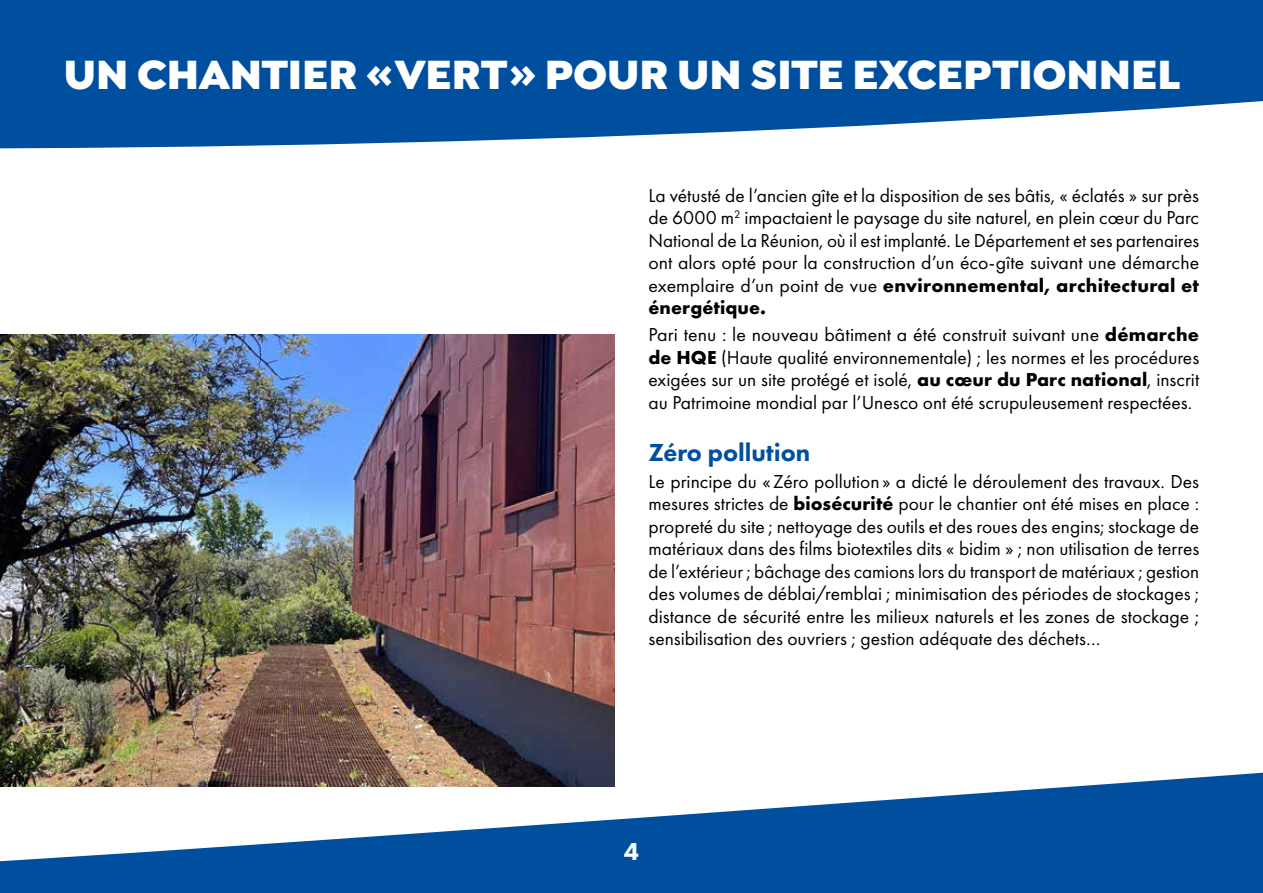
<style>
.page{position:relative;width:1263px;height:893px;background:#fff}
.page>*{position:absolute;margin:0;border:0;box-sizing:border-box;transform-origin:0 0}
.t1{font:900 43.5px "Isidora Sans";color:#fff}
.t2{font:800 25.5px "Futura PT";color:#004f9f}
.t3{font:800 25.5px "Futura PT";color:#fff}
.t4{font:19.5px/22.5px "Futura PT";color:#000;text-align:justify}
.s1{font-weight:700}
</style>
<div class="page">
<svg style="left:0;top:0;width:1263px;height:149px;background:#1d63a9"></svg>
<svg style="left:0;top:746px;width:1263px;height:147px;fill:#004f9f"></svg>
<img style="left:0;top:334px;width:614px;height:453px">
<h1 class="t1" style="left:64px;top:47px;width:1118px">UN CHANTIER «VERT» POUR UN SITE EXCEPTIONNEL</h1>
<p class="t4" style="left:648px;top:184px;width:552px">La vétusté de l’ancien gîte et la disposition de ses bâtis, « éclatés » sur près de 6000 m<sup>2</sup> impactaient le paysage du site naturel, en plein cœur du Parc National de La Réunion, où il est implanté. Le Département et ses partenaires ont alors opté pour la construction d’un éco-gîte suivant une démarche exemplaire d’un point de vue <span class="s1">environnemental, architectural et énergétique.</span></p>
<p class="t4" style="left:648px;top:323px;width:552px">Pari tenu : le nouveau bâtiment a été construit suivant une <span class="s1">démarche de HQE</span> (Haute qualité environnementale) ; les normes et les procédures exigées sur un site protégé et isolé, <span class="s1">au cœur du Parc national</span>, inscrit au Patrimoine mondial par l’Unesco ont été scrupuleusement respectées.</p>
<h2 class="t2" style="left:648px;top:436px;width:163px">Zéro pollution</h2>
<p class="t4" style="left:648px;top:470px;width:552px">Le principe du «Zéro pollution » a dicté le déroulement des travaux. Des mesures strictes de <span class="s1">biosécurité</span> pour le chantier ont été mises en place : propreté du site ; nettoyage des outils et des roues des engins; stockage de matériaux dans des films biotextiles dits « bidim » ; non utilisation de terres de l’extérieur ; bâchage des camions lors du transport de matériaux ; gestion des volumes de déblai/remblai ; minimisation des périodes de stockages ; distance de sécurité entre les milieux naturels et les zones de stockage ; sensibilisation des ouvriers ; gestion adéquate des déchets…</p>
<h2 class="t3" style="left:624px;top:836px;width:17px">4</h2>
</div>
